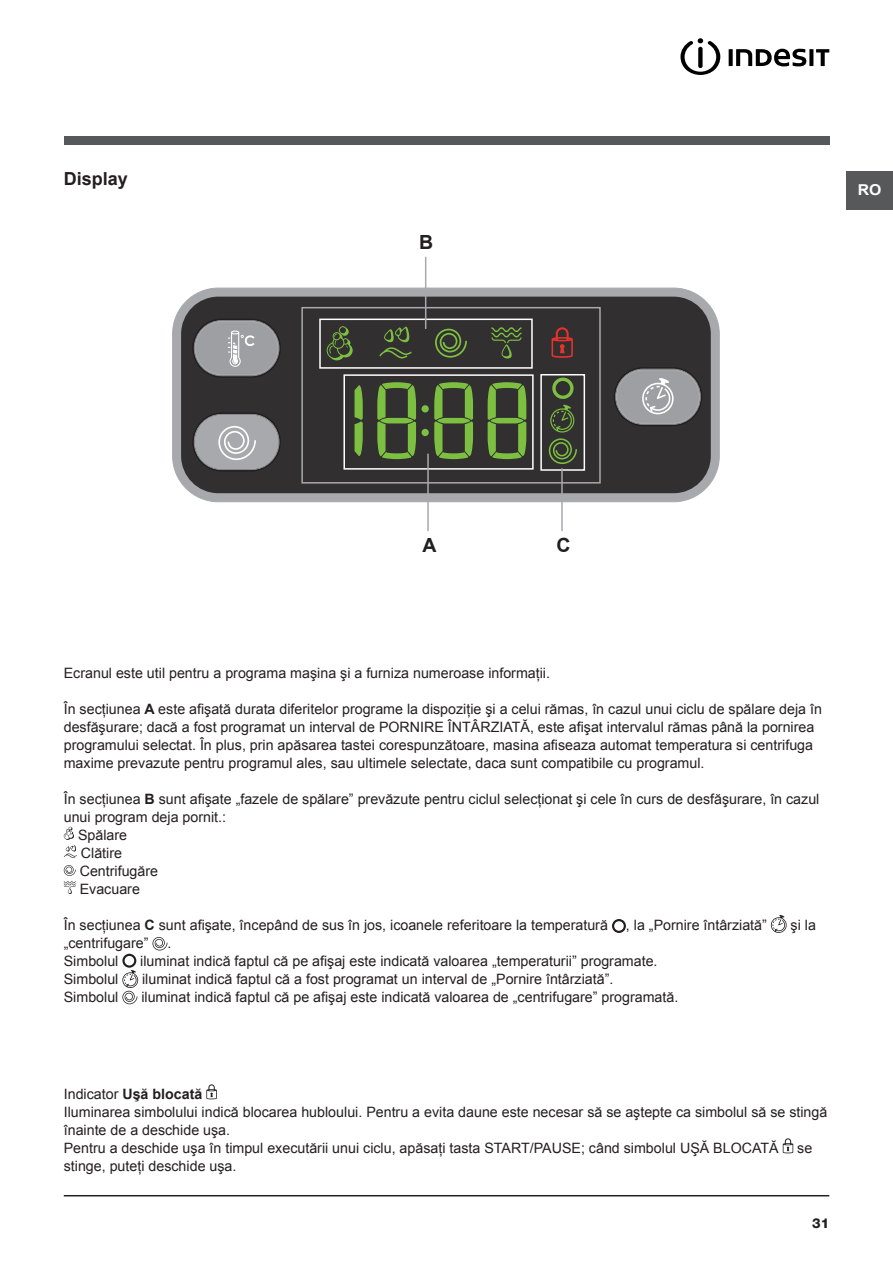
<style>
.page{position:relative;width:893px;height:1263px;background:#fff}
.page>*{position:absolute;margin:0;border:0;box-sizing:border-box;transform-origin:0 0}
.t1{font:700 19.5px "Arial";color:#231f20}
.t2{font:700 18px "Arial";color:#231f20}
.t3{font:700 15px "Arial";color:#fff;scale:1.05 1}
.t4{font:14.25px/18px "Arial";color:#231f20}
.t5{font:800 13.5px "Helvetica Neue";color:#231f20}
.s1{font-weight:700}
</style>
<div class="page">
<hr style="left:64px;top:1195px;width:765px;height:1px;background:#231f20">
<div style="left:846px;top:172px;width:47px;height:38px;background:#57585a"></div>
<div style="left:64px;top:136px;width:765px;height:9px;background:#57585a"></div>
<svg style="left:680px;top:38px;width:40px;height:37px"></svg>
<svg style="left:729px;top:49px;width:4px;height:17px"></svg>
<svg style="left:736px;top:49px;width:70px;height:17px"></svg>
<svg style="left:809px;top:49px;width:4px;height:17px"></svg>
<svg style="left:816px;top:49px;width:13px;height:17px"></svg>
<svg style="left:64px;top:827px;width:13px;height:31px"></svg>
<svg style="left:64px;top:865px;width:12px;height:29px"></svg>
<svg style="left:612px;top:919px;width:14px;height:14px"></svg>
<svg style="left:771px;top:915px;width:16px;height:18px"></svg>
<svg style="left:152px;top:937px;width:15px;height:13px"></svg>
<svg style="left:122px;top:954px;width:16px;height:50px"></svg>
<svg style="left:206px;top:1084px;width:11px;height:15px"></svg>
<svg style="left:783px;top:1138px;width:10px;height:15px"></svg>
<div style="left:173px;top:288px;width:546px;height:214px;background:#a8a9ad;border-radius:46px"></div>
<div style="left:172px;top:288px;width:548px;height:214px;border:1px solid #a8a9ad;border-radius:46px"></div>
<div style="left:181px;top:297px;width:530px;height:196px;background:#312f30;border-radius:37px"></div>
<svg style="left:193px;top:319px;width:87px;height:58px"></svg>
<div style="left:192px;top:319px;width:89px;height:59px;border:2px solid #231f20;border-radius:29px"></div>
<div style="left:195px;top:321px;width:83px;height:54px;background:#9d9fa2;border-radius:27px"></div>
<div style="left:194px;top:321px;width:85px;height:55px;border:2px solid #a8a9ad;border-radius:27px"></div>
<svg style="left:193px;top:413px;width:87px;height:58px"></svg>
<div style="left:192px;top:412px;width:89px;height:59px;border:2px solid #231f20;border-radius:29px"></div>
<div style="left:195px;top:415px;width:83px;height:54px;background:#a8a9ad;border-radius:27px"></div>
<div style="left:194px;top:415px;width:85px;height:54px;border:2px solid #a8a9ad;border-radius:27px"></div>
<svg style="left:435px;top:329px;width:32px;height:29px"></svg>
<svg style="left:552px;top:378px;width:22px;height:21px"></svg>
<svg style="left:549px;top:438px;width:28px;height:26px"></svg>
<svg style="left:552px;top:327px;width:21px;height:31px"></svg>
<svg style="left:550px;top:405px;width:24px;height:27px"></svg>
<svg style="left:327px;top:326px;width:26px;height:34px"></svg>
<svg style="left:379px;top:326px;width:33px;height:32px"></svg>
<svg style="left:491px;top:327px;width:31px;height:32px"></svg>
<svg style="left:377px;top:382px;width:39px;height:77px"></svg>
<svg style="left:488px;top:382px;width:38px;height:77px"></svg>
<svg style="left:434px;top:382px;width:39px;height:77px"></svg>
<div style="left:422px;top:405px;width:7px;height:7px;background:#7dc041;border-radius:50%"></div>
<div style="left:422px;top:429px;width:7px;height:7px;background:#7dc041;border-radius:50%"></div>
<svg style="left:355px;top:385px;width:8px;height:71px"></svg>
<svg style="left:218px;top:426px;width:38px;height:34px"></svg>
<svg style="left:228px;top:331px;width:27px;height:36px"></svg>
<div style="left:301px;top:307px;width:300px;height:177px;border:2px solid #a8a9ad"></div>
<svg style="left:614px;top:368px;width:88px;height:57px"></svg>
<div style="left:614px;top:367px;width:88px;height:59px;border:2px solid #231f20;border-radius:29px"></div>
<div style="left:617px;top:370px;width:82px;height:53px;background:#9d9fa2;border-radius:27px"></div>
<div style="left:616px;top:369px;width:84px;height:55px;border:2px solid #a8a9ad;border-radius:27px"></div>
<svg style="left:642px;top:378px;width:32px;height:36px"></svg>
<div style="left:343px;top:374px;width:191px;height:96px;border:2px solid #fff"></div>
<div style="left:319px;top:319px;width:214px;height:50px;border:2px solid #fff"></div>
<hr style="left:425px;top:257px;width:1px;height:72px;background:#a8a9ad">
<div style="left:540px;top:374px;width:45px;height:97px;border:2px solid #fff"></div>
<hr style="left:561px;top:468px;width:2px;height:63px;background:#a8a9ad">
<hr style="left:427px;top:454px;width:2px;height:77px;background:#a8a9ad">
<p class="t2" style="left:64px;top:167px;width:66px">Display</p>
<h1 class="t1" style="left:419px;top:229px;width:16px">B</h1>
<p class="t3" style="left:858px;top:180px;width:24px">RO</p>
<h1 class="t1" style="left:423px;top:532px;width:16px">A</h1>
<h1 class="t1" style="left:557px;top:532px;width:16px">C</h1>
<p class="t4" style="left:64px;top:664px;width:488px">Ecranul este util pentru a programa maşina şi a furniza numeroase informaţii.</p>
<p class="t4" style="left:64px;top:700px;width:760px">În secţiunea <span class="s1">A</span> este afişată durata diferitelor programe la dispoziţie şi a celui rămas, în cazul unui ciclu de spălare deja în desfăşurare; dacă a fost programat un interval de PORNIRE ÎNTÂRZIATĂ, este afişat intervalul rămas până la pornirea programului selectat. În plus, prin apăsarea tastei corespunzătoare, masina afiseaza automat temperatura si centrifuga maxime prevazute pentru programul ales, sau ultimele selectate, daca sunt compatibile cu programul.</p>
<p class="t4" style="left:64px;top:790px;width:757px">În secţiunea <span class="s1">B</span> sunt afişate „fazele de spălare” prevăzute pentru ciclul selecţionat şi cele în curs de desfăşurare, în cazul</p>
<p class="t4" style="left:64px;top:808px;width:164px">unui program deja pornit.:</p>
<p class="t4" style="left:78px;top:826px;width:51px">Spălare</p>
<p class="t4" style="left:81px;top:844px;width:43px">Clătire</p>
<p class="t4" style="left:80px;top:862px;width:80px">Centrifugăre</p>
<p class="t4" style="left:80px;top:880px;width:62px">Evacuare</p>
<p class="t4" style="left:64px;top:916px;width:546px">În secţiunea <span class="s1">C</span> sunt afişate, începând de sus în jos, icoanele referitoare la temperatură</p>
<p class="t4" style="left:626px;top:916px;width:142px">, la „Pornire întârziată”</p>
<p class="t4" style="left:791px;top:916px;width:27px">şi la</p>
<p class="t4" style="left:64px;top:934px;width:86px">„centrifugare”</p>
<p class="t4" style="left:167px;top:934px;width:5px">.</p>
<p class="t4" style="left:64px;top:952px;width:56px">Simbolul</p>
<p class="t4" style="left:140px;top:952px;width:519px">iluminat indică faptul că pe afişaj este indicată valoarea „temperaturii” programate.</p>
<p class="t4" style="left:64px;top:970px;width:56px">Simbolul</p>
<p class="t4" style="left:142px;top:970px;width:473px">iluminat indică faptul că a fost programat un interval de „Pornire întârziată”.</p>
<p class="t4" style="left:64px;top:988px;width:56px">Simbolul</p>
<p class="t4" style="left:141px;top:988px;width:538px">iluminat indică faptul că pe afişaj este indicată valoarea de „centrifugare” programată.</p>
<p class="t4" style="left:64px;top:1085px;width:765px">Indicator <span class="s1">Uşă blocată<br></span>Iluminarea simbolului indică blocarea hubloului. Pentru a evita daune este necesar să se aştepte ca simbolul să se stingă înainte de a deschide uşa.<br>Pentru a deschide uşa în timpul executării unui ciclu, apăsaţi tasta START/PAUSE; când simbolul UŞĂ BLOCATĂ</p>
<p class="t4" style="left:797px;top:1139px;width:17px">se</p>
<p class="t4" style="left:64px;top:1157px;width:174px">stinge, puteţi deschide uşa.</p>
<p class="t5" style="left:812px;top:1215px;width:19px">31</p>
</div>
